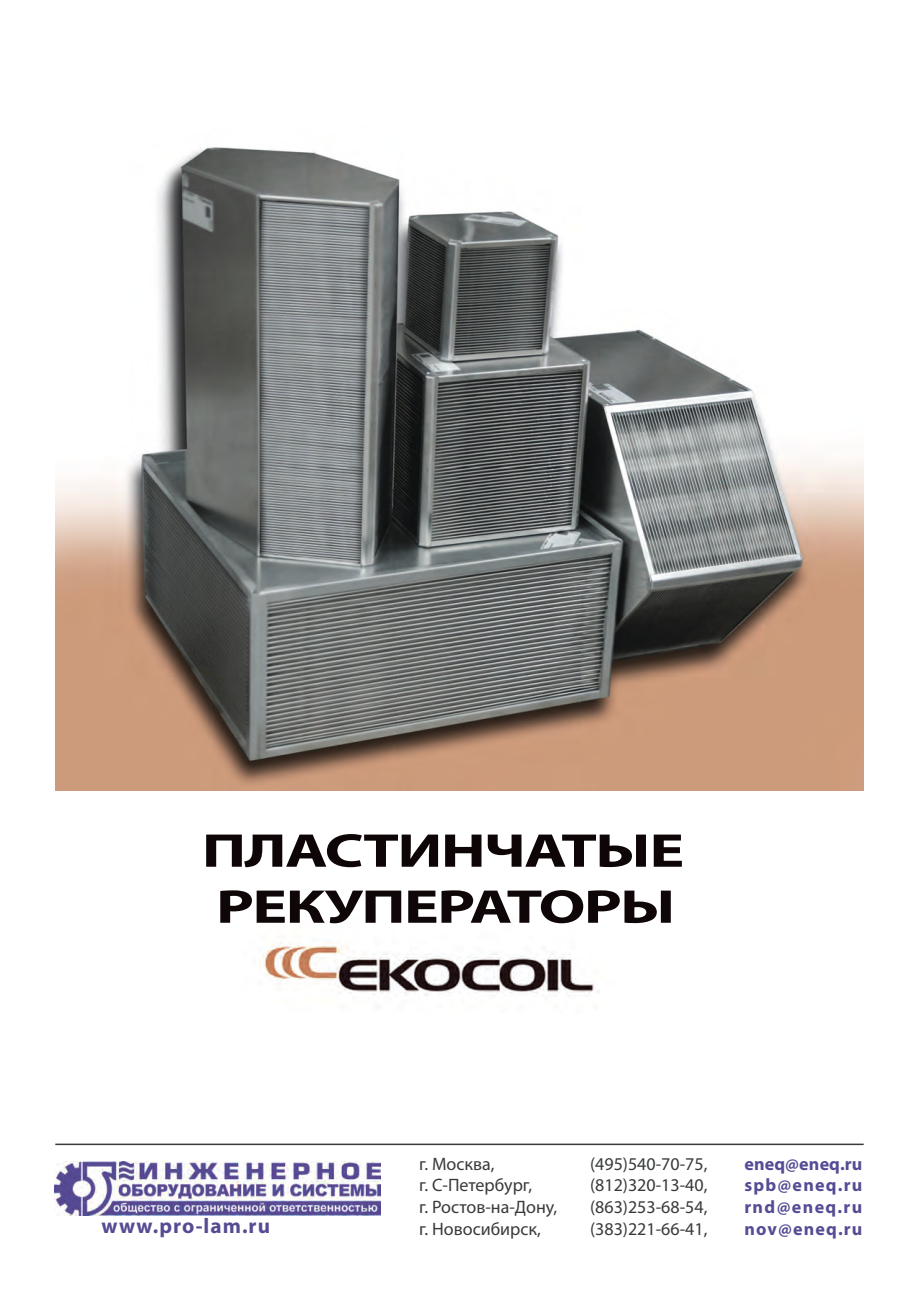
<style>
.page{position:relative;width:919px;height:1289px;background:#fff}
.page>*{position:absolute;margin:0;border:0;box-sizing:border-box;transform-origin:0 0}
.t1{font:700 47.7px "Myriad Pro";letter-spacing:-.025em;color:#0e0507;scale:1.37 1}
.t2{font:700 47.7px "Myriad Pro";letter-spacing:-.025em;color:#0f0608;scale:1.37 1}
.t3{font:700 21.15px "Myriad Pro";letter-spacing:.05em;color:#554b93}
.t4{font:18px/21.6px "Myriad Pro";color:#383a3b}
.t5{font:700 18px/21.6px "Myriad Pro";letter-spacing:.065em;color:#544c94;text-align:justify}
</style>
<div class="page">
<img style="left:55px;top:147px;width:808px;height:643px">
<img style="left:260px;top:942px;width:339px;height:54px">
<img style="left:54px;top:1161px;width:326px;height:54px">
<hr style="left:55px;top:1143px;width:808px;height:2px;background:#383a3b">
<h1 class="t1" style="left:202px;top:819px;width:353px">ПЛАСТИНЧАТЫЕ</h1>
<h1 class="t2" style="left:216px;top:875px;width:337px">РЕКУПЕРАТОРЫ</h1>
<p class="t4" style="left:419px;top:1152px;width:140px">г. Москва,<br>г. С-Петербург,<br>г. Ростов-на-Дону, г. Новосибирск,</p>
<p class="t4" style="left:590px;top:1152px;width:119px;text-align:justify">(495)540-70-75, (812)320-13-40, (863)253-68-54, (383)221-66-41,</p>
<p class="t5" style="left:744px;top:1152px;width:119px">eneq@eneq.ru spb@eneq.ru rnd@eneq.ru</p>
<p class="t3" style="left:101px;top:1211px;width:170px">www.pro-lam.ru</p>
<p class="t5" style="left:744px;top:1217px;width:119px">nov@eneq.ru</p>
</div>
